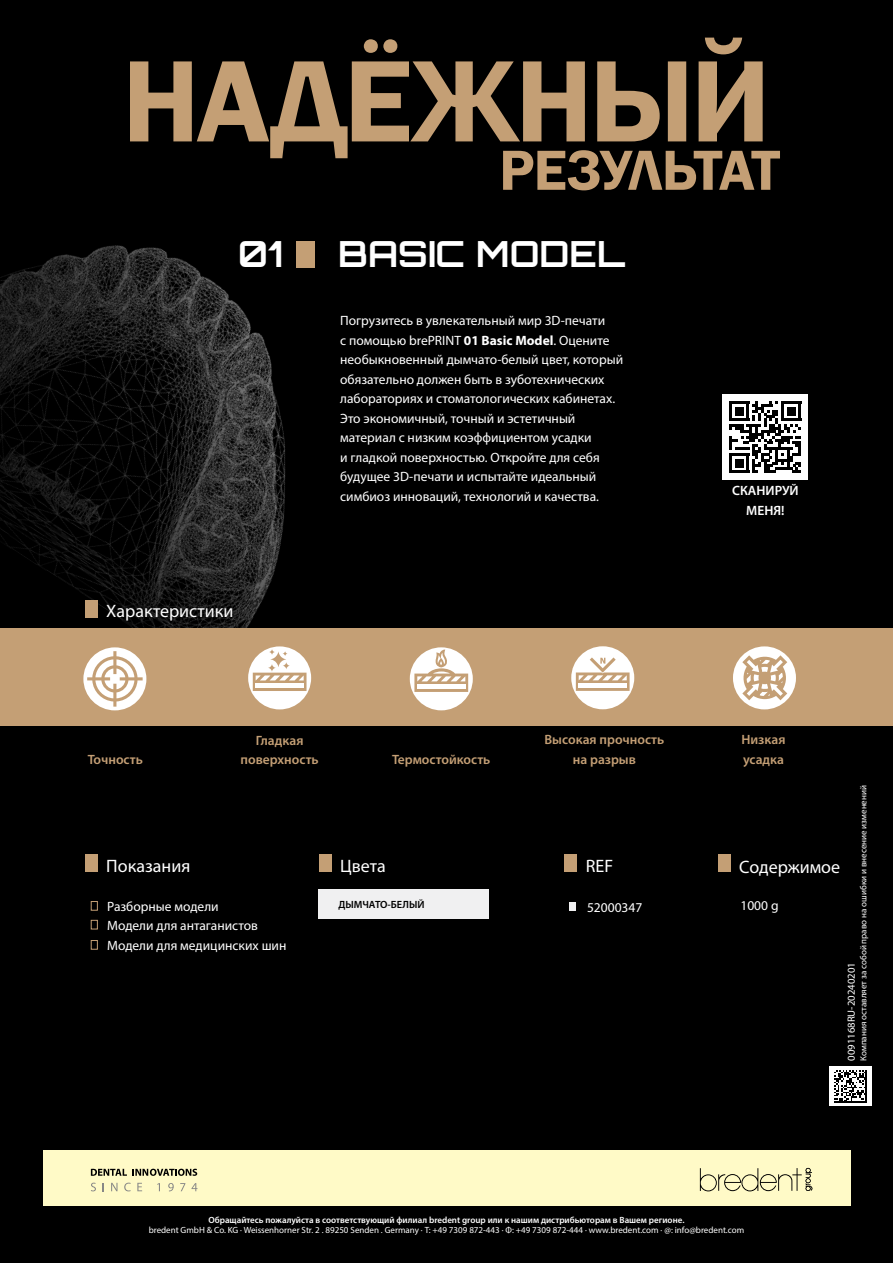
<style>
.page{position:relative;width:893px;height:1263px;background:#000}
.page>*{position:absolute;margin:0;border:0;box-sizing:border-box;transform-origin:0 0}
.t1{font:600 120px "Franklin Gothic";letter-spacing:-.015em;color:#c49f75}
.t2{font:600 58.5px "Franklin Gothic";letter-spacing:-.03em;color:#c49f75}
.t3{font:700 36px "Orbitron";color:#fff}
.t4{font:18px "Myriad Pro";color:#fff}
.t5{font:13.5px/19.5px "Myriad Pro";color:#fff}
.t6{font:600 13.5px/19.5px "Myriad Pro";color:#c49f75;text-align:center}
.t7{font:600 13.5px/19.5px "Myriad Pro";color:#fff;text-align:center}
.t8{font:10.5px "Myriad Pro";color:#fff}
.t9{font:600 10.5px "Myriad Pro";color:#000}
.t10{font:9px "Myriad Pro";color:#fff}
.t11{font:600 9px "Myriad Pro";color:#fff}
.s1{font-weight:700}
</style>
<div class="page">
<div style="left:43px;top:1150px;width:807px;height:55px;background:#fffac7"></div>
<svg style="left:700px;top:1168px;width:112px;height:23px"></svg>
<svg style="left:91px;top:1169px;width:106px;height:7px"></svg>
<svg style="left:91px;top:1183px;width:5px;height:8px"></svg>
<svg style="left:111px;top:1183px;width:6px;height:8px"></svg>
<svg style="left:124px;top:1183px;width:7px;height:8px"></svg>
<svg style="left:137px;top:1183px;width:5px;height:8px"></svg>
<svg style="left:157px;top:1183px;width:3px;height:8px"></svg>
<svg style="left:168px;top:1183px;width:6px;height:8px"></svg>
<svg style="left:180px;top:1183px;width:5px;height:8px"></svg>
<svg style="left:191px;top:1183px;width:6px;height:8px"></svg>
<div style="left:830px;top:1066px;width:42px;height:40px;background:#fff"></div>
<svg style="left:834px;top:1070px;width:33px;height:33px"></svg>
<img style="left:0;top:245px;width:315px;height:383px">
<div style="left:0;top:628px;width:893px;height:98px;background:#c49f75"></div>
<div style="left:85px;top:855px;width:12px;height:17px;background:#c49f75"></div>
<div style="left:319px;top:855px;width:12px;height:17px;background:#c49f75"></div>
<div style="left:565px;top:855px;width:12px;height:17px;background:#c49f75"></div>
<div style="left:319px;top:889px;width:170px;height:30px;background:#f0f0f1"></div>
<div style="left:91px;top:901px;width:7px;height:9px;border:1px solid #c49f75"></div>
<div style="left:91px;top:940px;width:7px;height:9px;border:1px solid #c49f75"></div>
<div style="left:570px;top:903px;width:6px;height:8px;background:#f0f0f1"></div>
<div style="left:91px;top:920px;width:7px;height:9px;border:1px solid #c49f75"></div>
<div style="left:85px;top:600px;width:12px;height:17px;background:#c49f75"></div>
<svg style="left:83px;top:647px;width:63px;height:63px"></svg>
<div style="left:296px;top:241px;width:19px;height:26px;background:#c49f75"></div>
<svg style="left:248px;top:646px;width:63px;height:63px"></svg>
<div style="left:256px;top:683px;width:48px;height:5px;background:#fff"></div>
<svg style="left:410px;top:647px;width:63px;height:63px"></svg>
<svg style="left:571px;top:646px;width:63px;height:63px"></svg>
<svg style="left:733px;top:646px;width:63px;height:63px"></svg>
<div style="left:718px;top:855px;width:12px;height:17px;background:#c49f75"></div>
<div style="left:723px;top:394px;width:85px;height:85px;background:#fff"></div>
<svg style="left:729px;top:401px;width:72px;height:72px"></svg>
<hr style="left:729px;top:470px;width:20px;height:3px;background:#000">
<div style="left:735px;top:459px;width:9px;height:8px;background:#000"></div>
<h1 class="t1" style="left:122px;top:28px;width:650px">НАДЁЖНЫЙ</h1>
<h2 class="t2" style="left:499px;top:134px;width:282px">РЕЗУЛЬТАТ</h2>
<h3 class="t3" style="left:238px;top:233px;width:46px">01</h3>
<h3 class="t3" style="left:338px;top:233px;width:289px">BASIC MODEL</h3>
<h3 class="t4" style="left:106px;top:604px;width:129px">Характеристики</h3>
<p class="t5" style="left:340px;top:312px;width:284px">Погрузитесь в увлекательный мир 3D-печати<br>с помощью brePRINT <span class="s1">01 Basic Model</span>. Оцените необыкновенный дымчато-белый цвет, который обязательно должен быть в зуботехнических лабораториях и стоматологических кабинетах.<br>Это экономичный, точный и эстетичный материал с низким коэффициентом усадки<br>и гладкой поверхностью. Откройте для себя будущее 3D-печати и испытайте идеальный симбиоз инноваций, технологий и качества.</p>
<p class="t7" style="left:732px;top:481px;width:68px">СКАНИРУЙ<br>МЕНЯ!</p>
<p class="t6" style="left:88px;top:750px;width:57px">Точность</p>
<p class="t6" style="left:241px;top:731px;width:80px">Гладкая поверхность</p>
<p class="t6" style="left:392px;top:750px;width:100px">Термостойкость</p>
<p class="t6" style="left:544px;top:730px;width:121px">Высокая прочность на разрыв</p>
<p class="t6" style="left:741px;top:730px;width:46px;text-align:left">Низкая усадка</p>
<h3 class="t4" style="left:106px;top:858px;width:86px">Показания</h3>
<h3 class="t4" style="left:340px;top:859px;width:47px">Цвета</h3>
<h3 class="t4" style="left:586px;top:859px;width:29px">REF</h3>
<p class="t9" style="left:338px;top:900px;width:88px">ДЫМЧАТО-БЕЛЫЙ</p>
<p class="t5" style="left:587px;top:898px;width:57px">52000347</p>
<p class="t5" style="left:107px;top:897px;width:181px">Разборные модели<br>Модели для антаганистов<br>Модели для медицинских шин</p>
<h3 class="t4" style="left:739px;top:860px;width:102px">Содержимое</h3>
<p class="t5" style="left:740px;top:897px;width:40px">1000 g</p>
<p class="t10" style="left:860px;top:1061px;width:277px;rotate:-90deg">Компания оставляет за собой право на ошибки и внесение изменений</p>
<p class="t8" style="left:847px;top:1061px;width:100px;rotate:-90deg">0091168RU-20240201</p>
<p class="t11" style="left:208px;top:1215px;width:478px">Обращайтесь пожалуйста в соответствующий филиал bredent group или к нашим дистрибьюторам в Вашем регионе.</p>
<p class="t10" style="left:149px;top:1227px;width:597px">bredent GmbH &amp; Co. KG · Weissenhorner Str. 2 . 89250 Senden . Germany · Т: +49 7309 872-443 · Ф: +49 7309 872-444 · www.bredent.com · @: info@bredent.com</p>
</div>
